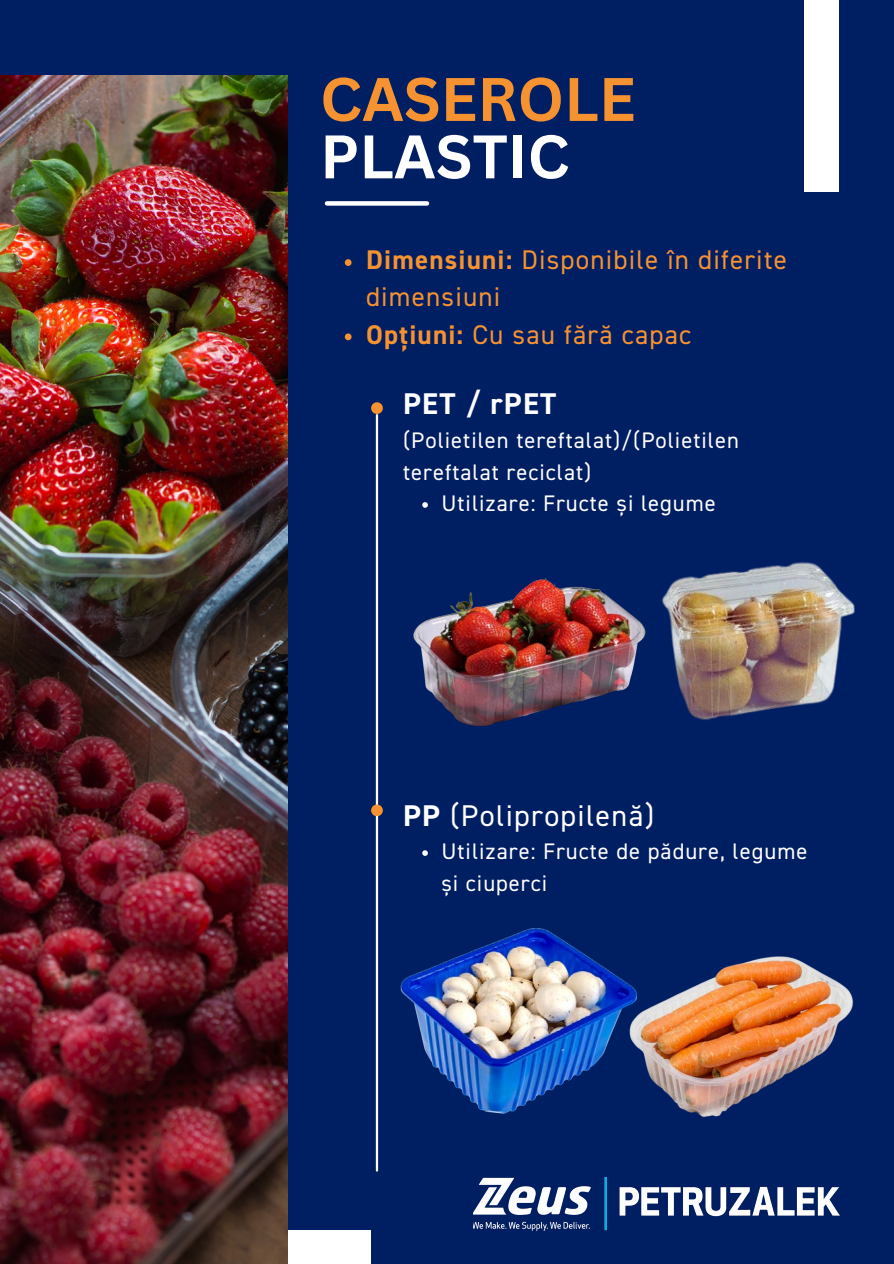
<style>
.page{position:relative;width:894px;height:1264px;background:#fff}
.page>*{position:absolute;margin:0;border:0;box-sizing:border-box;transform-origin:0 0}
.t1{font:700 60px/57.3px "Canva Sans";color:#f79231}
.t2{font:30px "DIN2014";letter-spacing:.045em;color:#fff}
.t3{font:700 30px "DIN2014";letter-spacing:.045em;color:#fff}
.t4{font:27px/37.2px "DIN2014";letter-spacing:.045em;color:#f79231}
.t5{font:22.5px/31.5px "DIN2014";letter-spacing:.045em;color:#fff}
.s1{color:#fff}
.s2{font-weight:700}
</style>
<div class="page">
<div style="left:0;top:0;width:893px;height:1263px;background:#001e62"></div>
<div style="left:327px;top:201px;width:100px;height:5px;background:#fff"></div>
<hr style="left:376px;top:415px;width:2px;height:755px;background:#fff">
<div style="left:371px;top:402px;width:12px;height:12px;background:#f79231;border-radius:50%"></div>
<div style="left:371px;top:804px;width:12px;height:12px;background:#f79231;border-radius:50%"></div>
<div style="left:803px;top:0;width:35px;height:192px;background:#fff"></div>
<div style="left:33px;top:1230px;width:337px;height:33px;background:#fff"></div>
<img style="left:473px;top:1177px;width:365px;height:53px">
<img style="left:0;top:76px;width:288px;height:1186px">
<img style="left:413px;top:577px;width:228px;height:149px">
<img style="left:400px;top:928px;width:221px;height:186px">
<img style="left:621px;top:956px;width:233px;height:161px">
<img style="left:641px;top:562px;width:214px;height:158px">
<svg style="left:422px;top:502px;width:6px;height:6px"></svg>
<svg style="left:422px;top:850px;width:6px;height:5px"></svg>
<svg style="left:345px;top:259px;width:6px;height:7px"></svg>
<svg style="left:345px;top:333px;width:6px;height:7px"></svg>
<p class="t1" style="left:320px;top:69px;width:317px">CASEROLE<br><span class="s1">PLASTIC</span></p>
<p class="t4" style="left:366px;top:243px;width:422px"><span class="s2">Dimensiuni:</span> Disponibile în diferite dimensiuni</p>
<p class="t4" style="left:366px;top:317px;width:326px"><span class="s2">Opțiuni:</span> Cu sau fără capac</p>
<p class="t3" style="left:403px;top:391px;width:155px">PET / rPET</p>
<p class="t5" style="left:403px;top:426px;width:337px">(Polietilen tereftalat)/(Polietilen tereftalat reciclat)</p>
<h2 class="t5" style="left:441px;top:489px;width:276px">Utilizare: Fructe și legume</h2>
<p class="t2" style="left:403px;top:802px;width:253px"><span class="s2">PP</span> (Polipropilenă)</p>
<p class="t5" style="left:441px;top:837px;width:367px">Utilizare: Fructe de pădure, legume și ciuperci</p>
</div>
